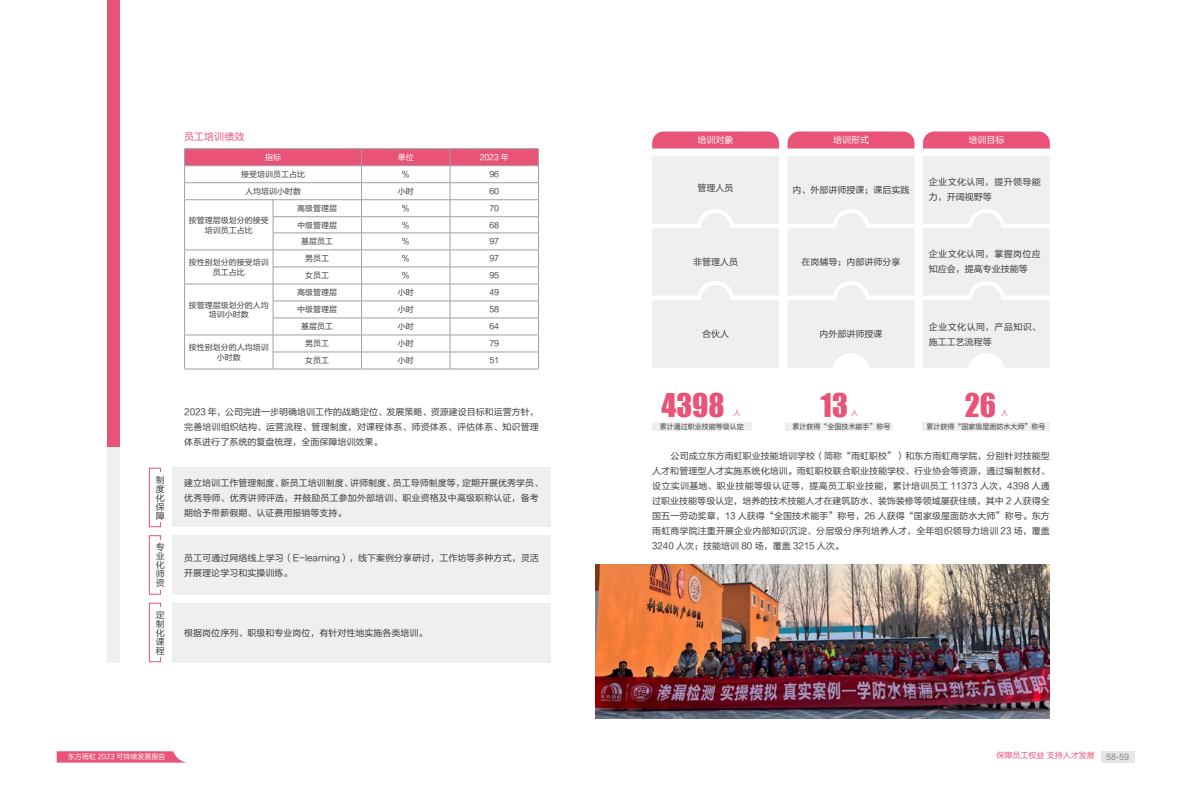
<style>
.page{position:relative;width:1191px;height:808px;background:#fff}
.page>*{position:absolute;margin:0;border:0;box-sizing:border-box;transform-origin:0 0}
.t1{font:30px "Impact";color:#e95377}
.t2{font:10px "FZLTHJW GB1 0";color:#e95377}
.t3{font:9px/9px "FZLTHJW GB1 0";color:#3e3a39;text-align:justify}
.t4{font:9px/15px "FZLTHJW GB1 0";letter-spacing:.045em;color:#3e3a39}
.t5{font:9px/15px "FZLTHJW GB1 0";letter-spacing:.05em;color:#3e3a39}
.t6{font:9px "FZLTHJW GB1 0";color:#fff}
.t7{font:9px "Arial";color:#898989}
.t8{font:8px/9.6px "FZLTHJW GB1 0";color:#3e3a39;text-align:center}
.t9{font:8px "FZLTHJW GB1 0";color:#e95377}
.t10{font:8px "FZLTHJW GB1 0";color:#fff}
.t11{font:7px "FZLTHJW GB1 0";color:#3e3a39}
.t12{font:7px "FZLTHJW GB1 0";color:#fff}
.t13{font:7px "FZLTHJW GB1 0";color:#e95377}
</style>
<div class="page">
<div style="left:107px;top:225px;width:13px;height:437px;background:#efefef"></div>
<div style="left:172px;top:468px;width:378px;height:59px;background:#efefef"></div>
<div style="left:172px;top:535px;width:378px;height:59px;background:#efefef"></div>
<div style="left:172px;top:603px;width:378px;height:59px;background:#efefef"></div>
<div style="left:1101px;top:751px;width:33px;height:12px;background:#e6e6e6"></div>
<div style="left:149px;top:468px;width:12px;height:59px;border:1px solid #e95377"></div>
<div style="left:107px;top:0;width:13px;height:446px;background:#e95377"></div>
<div style="left:149px;top:535px;width:12px;height:60px;border:1px solid #e95377"></div>
<div style="left:149px;top:603px;width:12px;height:59px;border:1px solid #e95377"></div>
<div style="left:156px;top:473px;width:9px;height:49px;background:#fff"></div>
<div style="left:153px;top:540px;width:12px;height:50px;background:#fff"></div>
<div style="left:153px;top:608px;width:12px;height:49px;background:#fff"></div>
<svg style="left:652px;top:131px;width:127px;height:18px;background:#ea6081"></svg>
<svg style="left:787px;top:131px;width:127px;height:18px;background:#ea6182"></svg>
<svg style="left:923px;top:131px;width:126px;height:18px;background:#ea6081"></svg>
<div style="left:652px;top:156px;width:127px;height:212px;background:#efefef"></div>
<div style="left:788px;top:156px;width:126px;height:212px;background:#efefef"></div>
<div style="left:923px;top:156px;width:126px;height:212px;background:#efefef"></div>
<div style="left:785px;top:422px;width:108px;height:9px;background:#efefef"></div>
<div style="left:652px;top:422px;width:99px;height:9px;background:#efefef"></div>
<div style="left:922px;top:422px;width:127px;height:9px;background:#efefef"></div>
<svg style="left:57px;top:751px;width:130px;height:12px;background:#eb6887"></svg>
<hr style="left:184px;top:148px;width:89px;height:1px;background:#9fa0a0">
<hr style="left:273px;top:148px;width:88px;height:1px;background:#9fa0a0">
<hr style="left:361px;top:148px;width:89px;height:1px;background:#9fa0a0">
<hr style="left:450px;top:148px;width:89px;height:1px;background:#9fa0a0">
<svg style="left:184px;top:149px;width:355px;height:220px"></svg>
<hr style="left:184px;top:369px;width:89px;height:1px;background:#9fa0a0">
<hr style="left:273px;top:369px;width:88px;height:1px;background:#9fa0a0">
<hr style="left:361px;top:369px;width:89px;height:1px;background:#9fa0a0">
<hr style="left:450px;top:369px;width:89px;height:1px;background:#9fa0a0">
<img style="left:595px;top:564px;width:454px;height:155px">
<p class="t3" style="left:156px;top:475px;width:10px">制度化保障</p>
<p class="t3" style="left:156px;top:543px;width:10px">专业化师资</p>
<p class="t3" style="left:156px;top:610px;width:10px">定制化课程</p>
<p class="t2" style="left:184px;top:131px;width:61px">员工培训绩效</p>
<p class="t10" style="left:265px;top:153px;width:17px">指标</p>
<p class="t10" style="left:398px;top:153px;width:17px">单位</p>
<p class="t10" style="left:480px;top:153px;width:31px">2023 年</p>
<p class="t8" style="left:241px;top:170px;width:65px">接受培训员工占比</p>
<p class="t8" style="left:402px;top:170px;width:9px">%</p>
<p class="t8" style="left:489px;top:170px;width:11px">96</p>
<p class="t8" style="left:245px;top:187px;width:57px">人均培训小时数</p>
<p class="t8" style="left:398px;top:187px;width:17px">小时</p>
<p class="t8" style="left:489px;top:187px;width:11px">60</p>
<p class="t8" style="left:189px;top:215px;width:81px">按管理层级划分的接受培训员工占比</p>
<p class="t8" style="left:297px;top:204px;width:41px">高级管理层</p>
<p class="t8" style="left:402px;top:204px;width:9px">%</p>
<p class="t8" style="left:489px;top:204px;width:11px">70</p>
<p class="t8" style="left:297px;top:220px;width:41px">中级管理层</p>
<p class="t8" style="left:402px;top:220px;width:9px">%</p>
<p class="t8" style="left:489px;top:220px;width:11px">68</p>
<p class="t8" style="left:301px;top:237px;width:33px">基层员工</p>
<p class="t8" style="left:402px;top:237px;width:9px">%</p>
<p class="t8" style="left:489px;top:237px;width:11px">97</p>
<p class="t8" style="left:189px;top:258px;width:81px">按性别划分的接受培训员工占比</p>
<p class="t8" style="left:305px;top:254px;width:25px">男员工</p>
<p class="t8" style="left:402px;top:254px;width:9px">%</p>
<p class="t8" style="left:489px;top:254px;width:11px">97</p>
<p class="t8" style="left:305px;top:271px;width:25px">女员工</p>
<p class="t8" style="left:402px;top:271px;width:9px">%</p>
<p class="t8" style="left:489px;top:271px;width:11px">95</p>
<p class="t8" style="left:189px;top:300px;width:81px">按管理层级划分的人均培训小时数</p>
<p class="t8" style="left:297px;top:288px;width:41px">高级管理层</p>
<p class="t8" style="left:398px;top:288px;width:17px">小时</p>
<p class="t8" style="left:489px;top:288px;width:11px">49</p>
<p class="t8" style="left:297px;top:305px;width:41px">中级管理层</p>
<p class="t8" style="left:398px;top:305px;width:17px">小时</p>
<p class="t8" style="left:489px;top:305px;width:11px">58</p>
<p class="t8" style="left:301px;top:322px;width:33px">基层员工</p>
<p class="t8" style="left:398px;top:322px;width:17px">小时</p>
<p class="t8" style="left:489px;top:322px;width:11px">64</p>
<p class="t8" style="left:189px;top:343px;width:81px">按性别划分的人均培训小时数</p>
<p class="t8" style="left:305px;top:339px;width:25px">男员工</p>
<p class="t8" style="left:398px;top:339px;width:17px">小时</p>
<p class="t8" style="left:489px;top:339px;width:11px">79</p>
<p class="t8" style="left:305px;top:356px;width:25px">女员工</p>
<p class="t8" style="left:398px;top:356px;width:17px">小时</p>
<p class="t8" style="left:489px;top:356px;width:11px">51</p>
<p class="t3" style="left:184px;top:404px;width:356px;line-height:15px">2023 年，公司完进一步明确培训工作的战略定位、发展策略、资源建设目标和运营方针，完善培训组织结构、运营流程、管理制度，对课程体系、师资体系、评估体系、知识管理体系进行了系统的复盘梳理，全面保障培训效果。</p>
<p class="t3" style="left:184px;top:475px;width:360px;line-height:15px;text-align:left">建立培训工作管理制度、新员工培训制度、讲师制度、员工导师制度等，定期开展优秀学员、优秀导师、优秀讲师评选，并鼓励员工参加外部培训、职业资格及中高级职称认证，备考期给予带薪假期、认证费用报销等支持。</p>
<p class="t3" style="left:184px;top:550px;width:356px;line-height:15px">员工可通过网络线上学习（E-learning），线下案例分享研讨，工作坊等多种方式，灵活开展理论学习和实操训练。</p>
<p class="t3" style="left:184px;top:628px;width:244px">根据岗位序列、职级和专业岗位，有针对性地实施各类培训。</p>
<p class="t6" style="left:697px;top:135px;width:37px">培训对象</p>
<p class="t6" style="left:833px;top:135px;width:37px">培训形式</p>
<p class="t6" style="left:968px;top:135px;width:37px">培训目标</p>
<p class="t3" style="left:697px;top:184px;width:37px">管理人员</p>
<p class="t3" style="left:792px;top:185px;width:118px">内、外部讲师授课；课后实践</p>
<p class="t4" style="left:929px;top:175px;width:114px">企业文化认同，提升领导能力，开阔视野等</p>
<p class="t3" style="left:693px;top:257px;width:46px">非管理人员</p>
<p class="t3" style="left:801px;top:257px;width:100px">在岗辅导；内部讲师分享</p>
<p class="t3" style="left:702px;top:330px;width:28px">合伙人</p>
<p class="t3" style="left:819px;top:330px;width:64px">内外部讲师授课</p>
<h1 class="t1" style="left:661px;top:382px;width:65px">4398</h1>
<p class="t13" style="left:733px;top:409px;width:8px">人</p>
<h1 class="t1" style="left:820px;top:382px;width:29px">13</h1>
<p class="t13" style="left:851px;top:409px;width:8px">人</p>
<p class="t4" style="left:929px;top:247px;width:114px">企业文化认同，掌握岗位应知应会，提高专业技能等</p>
<p class="t5" style="left:929px;top:320px;width:113px">企业文化认同，产品知识、施工工艺流程等</p>
<h1 class="t1" style="left:964px;top:382px;width:33px">26</h1>
<p class="t13" style="left:1001px;top:409px;width:8px">人</p>
<p class="t11" style="left:660px;top:423px;width:85px">累计通过职业技能等级认定</p>
<p class="t11" style="left:792px;top:423px;width:99px">累计获得“全国技术能手”称号</p>
<p class="t11" style="left:926px;top:423px;width:120px">累计获得“国家级屋面防水大师”称号</p>
<p class="t3" style="left:652px;top:449px;width:399px;line-height:15px;text-indent:18px">公司成立东方雨虹职业技能培训学校（简称“雨虹职校”）和东方雨虹商学院，分别针对技能型人才和管理型人才实施系统化培训。雨虹职校联合职业技能学校、行业协会等资源，通过编制教材、设立实训基地、职业技能等级认证等，提高员工职业技能，累计培训员工 11373 人次，4398 人通过职业技能等级认定，培养的技术技能人才在建筑防水、装饰装修等领域屡获佳绩，其中 2 人获得全国五一劳动奖章，13 人获得“全国技术能手”称号，26 人获得“国家级屋面防水大师”称号。东方雨虹商学院注重开展企业内部知识沉淀、分层级分序列培养人才，全年组织领导力培训 23 场，覆盖3240 人次；技能培训 80 场，覆盖 3215 人次。</p>
<p class="t12" style="left:68px;top:753px;width:99px">东方雨虹 2023 可持续发展报告</p>
<p class="t9" style="left:996px;top:751px;width:100px">保障员工权益 支持人才发展</p>
<p class="t7" style="left:1106px;top:751px;width:25px">58-59</p>
</div>
